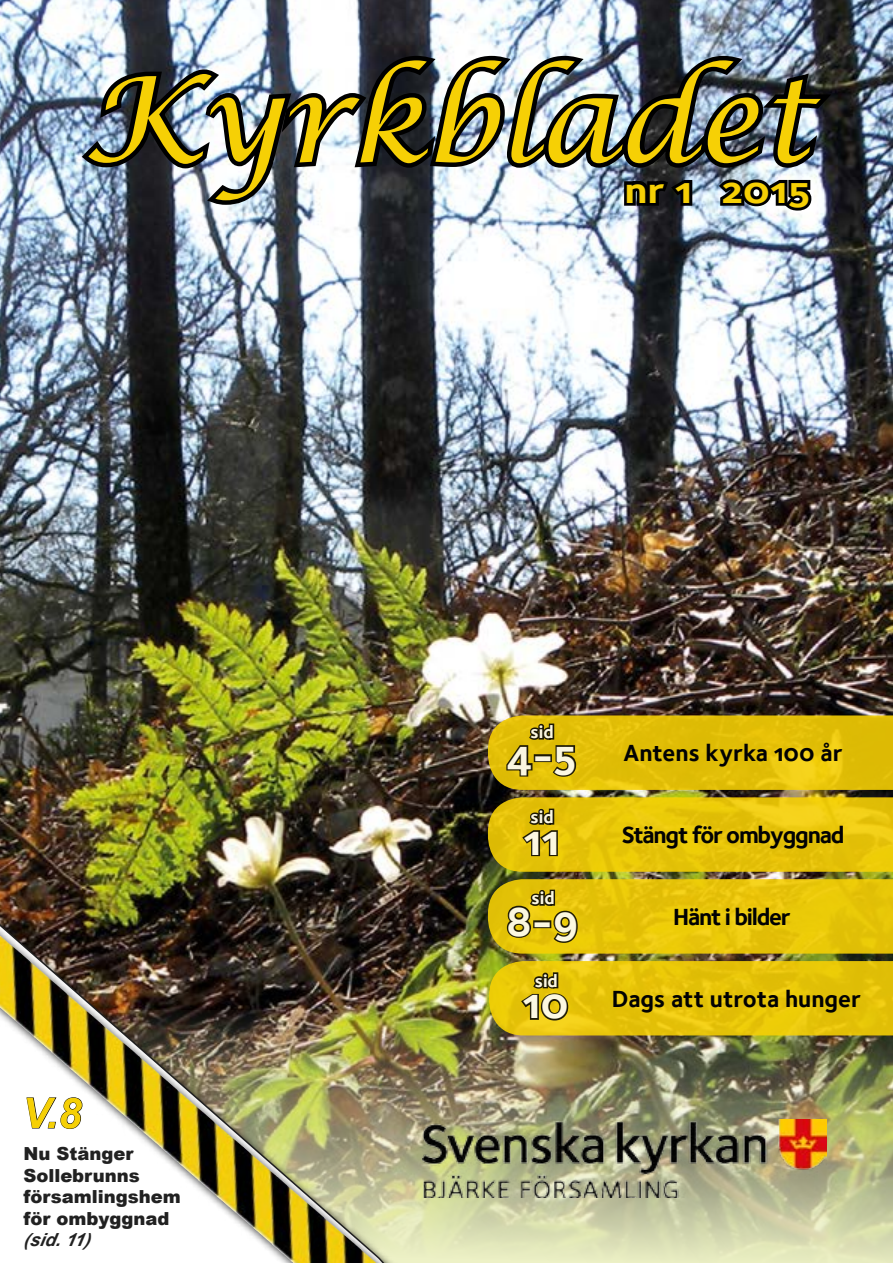
<style>
.page{position:relative;width:893px;height:1263px;background:#fff}
.page>*{position:absolute;margin:0;border:0;box-sizing:border-box;transform-origin:0 0}
.t1{font:italic 118.5px "Lucida Calligraphy";color:#f6d005}
.t2{font:43.5px "Foundry Sterling Bold OSF";color:#fff}
.t3{font:italic 700 42px "Arial";color:#f6d005}
.t4{font:37.5px "Foundry Sterling Bold OSF";color:#f6d005;scale:1.12 1}
.t5{font:24px "Foundry Sterling Bold OSF";color:#020203}
.t6{font:24px "Foundry Sterling Bold OSF";letter-spacing:-.05em;color:#020203}
.t7{font:900 18px/21.6px "Arial";color:#212121}
.t8{font:18px "Foundry Sterling Bold OSF";color:#fff}
.t9{font:italic 700 18px "Arial";color:#212121}
</style>
<div class="page">
<img style="left:0;top:0;width:893px;height:1010px">
<img style="left:75px;top:51px;width:766px;height:163px">
<img style="left:419px;top:1010px;width:474px;height:253px">
<img style="left:422px;top:1119px;width:404px;height:79px">
<svg style="left:488px;top:715px;width:405px;height:75px;background:#d7b609"></svg>
<svg style="left:488px;top:879px;width:405px;height:75px;background:#dbbb09"></svg>
<svg style="left:489px;top:961px;width:404px;height:74px;background:#dfbe0a"></svg>
<svg style="left:488px;top:797px;width:405px;height:75px;background:#debd0a"></svg>
<img style="left:0;top:892px;width:408px;height:8px">
<div style="left:0;top:900px;width:419px;height:363px;background:#000;opacity:.75"></div>
<img style="left:0;top:1007px;width:49px;height:43px">
<svg style="left:26px;top:1097px;width:57px;height:32px"></svg>
<h1 class="t1" style="left:84px;top:48px;width:732px">Kyrkbladet</h1>
<h3 class="t4" style="left:624px;top:168px;width:167px">nr 1 2015</h3>
<h3 class="t3" style="left:22px;top:1085px;width:61px">V.8</h3>
<p class="t7" style="left:23px;top:1142px;width:159px">Nu Stänger<br>Sollebrunns församlingshem för ombyggnad</p>
<p class="t9" style="left:23px;top:1228px;width:68px">(sid.11)</p>
<p class="t8" style="left:531px;top:721px;width:25px">sid</p>
<h2 class="t2" style="left:507px;top:729px;width:71px">4-5</h2>
<p class="t8" style="left:531px;top:806px;width:25px">sid</p>
<h2 class="t2" style="left:524px;top:814px;width:37px">11</h2>
<p class="t8" style="left:531px;top:887px;width:25px">sid</p>
<h2 class="t2" style="left:506px;top:895px;width:73px">8-9</h2>
<p class="t8" style="left:535px;top:970px;width:25px">sid</p>
<h2 class="t2" style="left:522px;top:978px;width:48px">10</h2>
<h3 class="t5" style="left:624px;top:739px;width:220px">Antens kyrka 100 år</h3>
<h3 class="t6" style="left:622px;top:821px;width:224px">Stängt för ombyggnad</h3>
<h3 class="t6" style="left:673px;top:903px;width:119px">Hänt i bilder</h3>
<h3 class="t5" style="left:612px;top:984px;width:251px">Dags att utrota hunger</h3>
</div>
